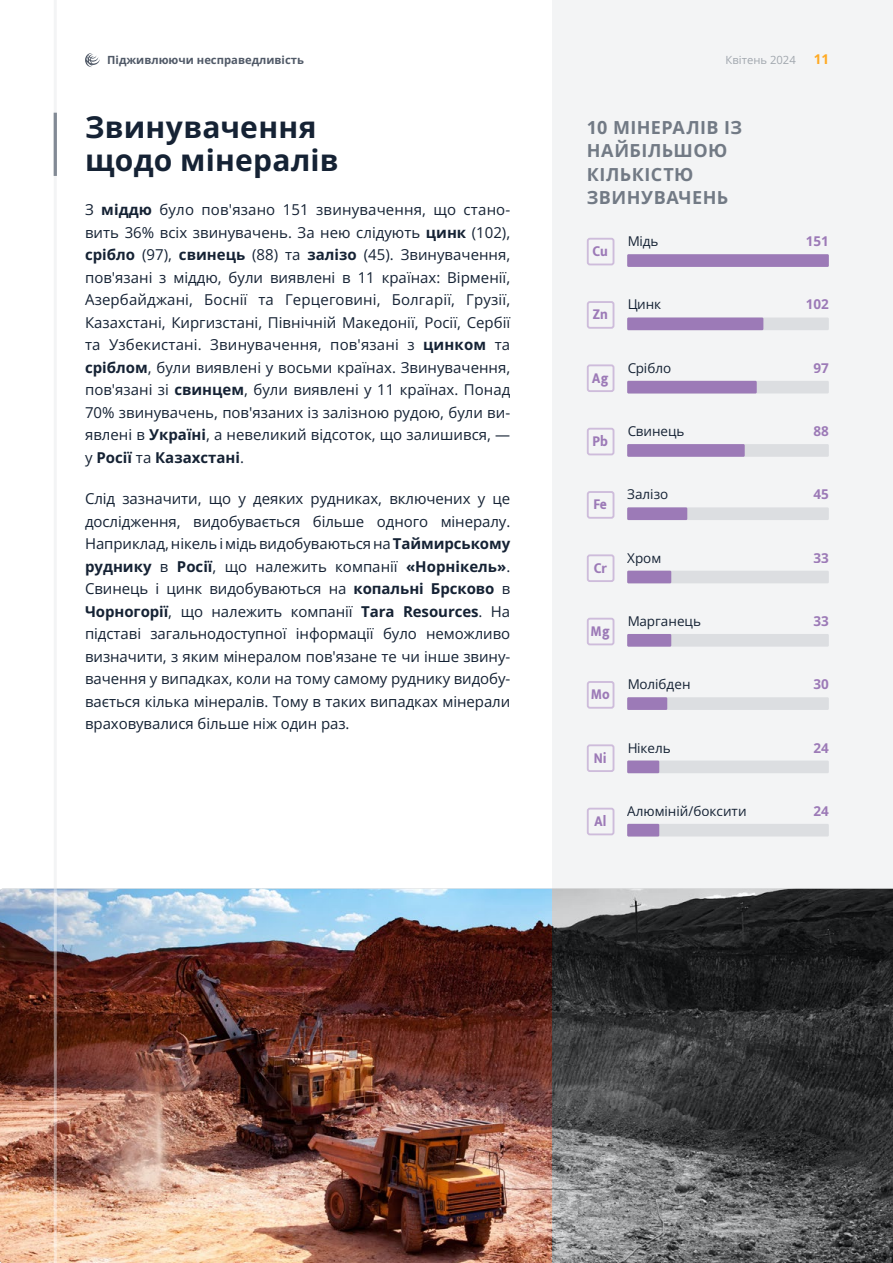
<style>
.page{position:relative;width:893px;height:1263px;background:#fff}
.page>*{position:absolute;margin:0;border:0;box-sizing:border-box;transform-origin:0 0}
.Medium_title{font:700 30px/33px "Open Sans";letter-spacing:.01em;color:#152234}
.Subtitle{font:700 18px/23.4px "Open Sans";letter-spacing:.02em;color:#727a85}
.Body{font:15px/22.5px "Open Sans";letter-spacing:-.005em;color:#152234;text-align:justify}
.t1{font:800 15px "Mukta";color:#9c7ab7;scale:.9 1}
.t2{font:13.5px "Open Sans";color:#152234}
.t3{font:700 13.5px "Open Sans";color:#9c7ab7}
.t4{font:700 13.5px "Open Sans";color:#ffaa23}
.t5{font:700 11.25px "Open Sans";color:#505967}
.t6{font:11.25px "Open Sans";color:#a1a7ae}
.s1{font-weight:700}
</style>
<div class="page">
<img style="left:0;top:889px;width:553px;height:374px">
<svg style="left:553px;top:0;width:340px;height:1263px;fill:#f3f4f5"></svg>
<div style="left:627px;top:317px;width:202px;height:13px;background:#dcdee1"></div>
<div style="left:627px;top:381px;width:202px;height:12px;background:#dcdee1"></div>
<div style="left:627px;top:444px;width:202px;height:13px;background:#dcdee1"></div>
<div style="left:627px;top:507px;width:202px;height:13px;background:#dcdee1"></div>
<div style="left:627px;top:571px;width:202px;height:12px;background:#dcdee1"></div>
<div style="left:627px;top:634px;width:202px;height:13px;background:#dcdee1"></div>
<div style="left:627px;top:697px;width:202px;height:13px;background:#dcdee1"></div>
<div style="left:627px;top:760px;width:202px;height:13px;background:#dcdee1"></div>
<div style="left:627px;top:824px;width:202px;height:12px;background:#dcdee1"></div>
<div style="left:627px;top:254px;width:202px;height:13px;background:#9c7ab7"></div>
<div style="left:627px;top:317px;width:136px;height:13px;background:#9c7ab7"></div>
<div style="left:627px;top:381px;width:130px;height:12px;background:#9c7ab7"></div>
<div style="left:627px;top:444px;width:118px;height:13px;background:#9c7ab7"></div>
<div style="left:627px;top:507px;width:60px;height:13px;background:#9c7ab7"></div>
<div style="left:627px;top:571px;width:44px;height:12px;background:#9c7ab7"></div>
<div style="left:627px;top:634px;width:44px;height:13px;background:#9c7ab7"></div>
<div style="left:627px;top:697px;width:40px;height:13px;background:#9c7ab7"></div>
<div style="left:627px;top:760px;width:32px;height:13px;background:#9c7ab7"></div>
<div style="left:627px;top:824px;width:32px;height:12px;background:#9c7ab7"></div>
<hr style="left:627px;top:836px;width:202px;height:1px;background:#333">
<hr style="left:627px;top:254px;width:1px;height:582px;background:#333">
<div style="left:587px;top:238px;width:27px;height:27px;border:2px solid #cebcdb;border-radius:2px"></div>
<div style="left:587px;top:301px;width:27px;height:28px;border:2px solid #cebcdb;border-radius:2px"></div>
<div style="left:587px;top:364px;width:27px;height:28px;border:2px solid #cebcdb;border-radius:2px"></div>
<div style="left:587px;top:428px;width:27px;height:27px;border:2px solid #cebcdb;border-radius:2px"></div>
<div style="left:587px;top:491px;width:27px;height:28px;border:2px solid #cebcdb;border-radius:2px"></div>
<div style="left:587px;top:554px;width:27px;height:28px;border:2px solid #cebcdb;border-radius:2px"></div>
<div style="left:587px;top:618px;width:27px;height:27px;border:2px solid #cebcdb;border-radius:2px"></div>
<div style="left:587px;top:681px;width:27px;height:28px;border:2px solid #cebcdb;border-radius:2px"></div>
<div style="left:587px;top:744px;width:27px;height:28px;border:2px solid #cebcdb;border-radius:2px"></div>
<div style="left:587px;top:808px;width:27px;height:27px;border:2px solid #cebcdb;border-radius:2px"></div>
<svg style="left:85px;top:53px;width:15px;height:14px"></svg>
<hr style="left:54px;top:0;width:3px;height:1263px;background:#e8e9eb">
<p class="t5" style="left:107px;top:52px;width:198px">Підживлюючи несправедливість</p>
<p class="t6" style="left:726px;top:52px;width:72px">Квітень 2024</p>
<p class="t4" style="left:814px;top:49px;width:17px">11</p>
<p class="Medium_title" style="left:85px;top:110px;width:255px">Звинувачення щодо мінералів</p>
<p class="Body" style="left:85px;top:198px;width:427px">З <span class="s1">міддю</span> було пов'язано 151 звинувачення, що стано&shy;вить 36% всіх звинувачень. За нею слідують <span class="s1">цинк</span> (102), <span class="s1">срібло</span> (97), <span class="s1">свинець</span> (88) та <span class="s1">залізо</span> (45). Звинувачення, пов'язані з міддю, були виявлені в 11 країнах: Вірменії, Азербайджані, Боснії та Герцеговині, Болгарії, Грузії, Казахстані, Киргизстані, Північній Македонії, Росії, Сербії та Узбекистані. Звинувачення, пов'язані з <span class="s1">цинком</span> та <span class="s1">сріблом</span>, були виявлені у восьми країнах. Звинувачення, пов'язані зі <span class="s1">свинцем</span>, були виявлені у 11 країнах. Понад 70% звинувачень, пов'язаних із залізною рудою, були ви&shy;явлені в <span class="s1">Україні</span>, а невеликий відсоток, що залишився, — у <span class="s1">Росії</span> та <span class="s1">Казахстані</span>.</p>
<p class="Body" style="left:85px;top:487px;width:427px">Слід зазначити, що у деяких рудниках, включених у це дослідження, видобувається більше одного мінералу.<br>Наприклад, нікель і мідь видобуваються на <span class="s1">Таймирському руднику</span> в <span class="s1">Росії</span>, що належить компанії <span class="s1">«Норнікель»</span>.<br>Свинець і цинк видобуваються на <span class="s1">копальні Брсково</span> в <span class="s1">Чорногорії</span>, що належить компанії <span class="s1">Tara Resources</span>. На підставі загальнодоступної інформації було неможливо визначити, з яким мінералом пов'язане те чи інше звину&shy;вачення у випадках, коли на тому самому руднику видобу&shy;вається кілька мінералів. Тому в таких випадках мінерали враховувалися більше ніж один раз.</p>
<p class="Subtitle" style="left:587px;top:115px;width:157px">10 МІНЕРАЛІВ ІЗ<br>НАЙБІЛЬШОЮ<br>КІЛЬКІСТЮ<br>ЗВИНУВАЧЕНЬ</p>
<p class="t2" style="left:627px;top:232px;width:33px">Мідь</p>
<p class="t1" style="left:592px;top:242px;width:19px">Cu</p>
<p class="t1" style="left:593px;top:305px;width:18px">Zn</p>
<p class="t1" style="left:592px;top:369px;width:20px">Ag</p>
<p class="t1" style="left:592px;top:432px;width:19px">Pb</p>
<p class="t1" style="left:593px;top:495px;width:16px">Fe</p>
<p class="t1" style="left:594px;top:559px;width:16px">Cr</p>
<p class="t1" style="left:591px;top:622px;width:23px">Mg</p>
<p class="t1" style="left:591px;top:685px;width:23px">Mo</p>
<p class="t1" style="left:594px;top:749px;width:16px">Ni</p>
<p class="t1" style="left:594px;top:812px;width:15px">Al</p>
<p class="t2" style="left:627px;top:295px;width:36px">Цинк</p>
<p class="t2" style="left:627px;top:359px;width:46px">Срібло</p>
<p class="t2" style="left:627px;top:422px;width:59px">Свинець</p>
<p class="t2" style="left:627px;top:485px;width:43px">Залізо</p>
<p class="t2" style="left:627px;top:548px;width:36px">Хром</p>
<p class="t2" style="left:627px;top:612px;width:75px">Марганець</p>
<p class="t2" style="left:627px;top:675px;width:65px">Молібден</p>
<p class="t2" style="left:627px;top:738px;width:45px">Нікель</p>
<p class="t2" style="left:627px;top:802px;width:121px">Алюміній/боксити</p>
<p class="t3" style="left:806px;top:232px;width:25px">151</p>
<p class="t3" style="left:806px;top:295px;width:25px">102</p>
<p class="t3" style="left:813px;top:358px;width:17px">97</p>
<p class="t3" style="left:813px;top:422px;width:17px">88</p>
<p class="t3" style="left:813px;top:485px;width:17px">45</p>
<p class="t3" style="left:813px;top:548px;width:17px">33</p>
<p class="t3" style="left:813px;top:611px;width:17px">33</p>
<p class="t3" style="left:813px;top:675px;width:17px">30</p>
<p class="t3" style="left:813px;top:738px;width:17px">24</p>
<p class="t3" style="left:813px;top:801px;width:17px">24</p>
</div>
